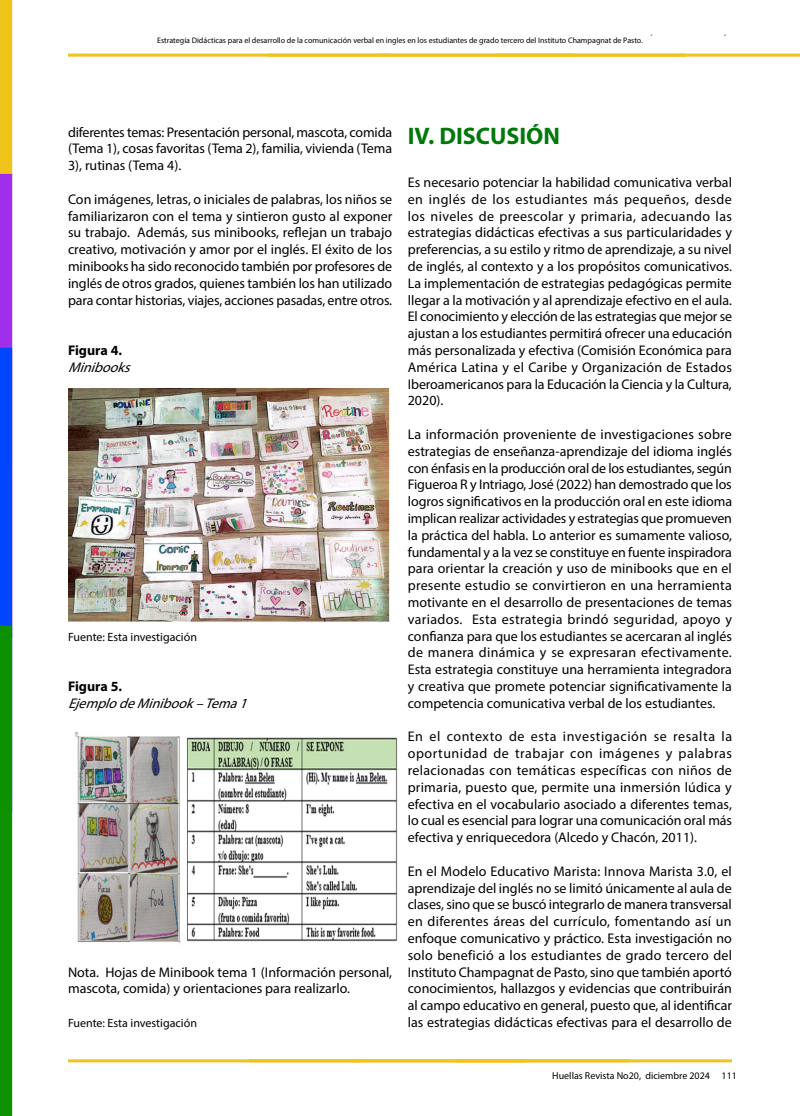
<style>
.page{position:relative;width:800px;height:1116px;background:#fff}
.page>*{position:absolute;margin:0;border:0;box-sizing:border-box;transform-origin:0 0}
.t1{font:700 24px "Myriad Pro";color:#00780a}
.t2{font:14px/16.8px "Myriad Pro";color:#000;text-align:justify}
.t3{font:italic 14px "Myriad Pro";color:#000}
.t4{font:700 14px "Myriad Pro";color:#000}
.t5{font:12px "Myriad Pro";color:#000}
.t6{font:10px "Myriad Pro";color:#000}
.t7{font:8px "Myriad Pro";color:#000}
</style>
<div class="page">
<img style="left:0;top:0;width:800px;height:1116px">
<img style="left:68px;top:388px;width:324px;height:240px">
<img style="left:68px;top:724px;width:332px;height:226px">
<p class="t7" style="left:157px;top:35px;width:487px">Estrategía Didácticas para el desarrollo de la comunicación verbal en ingles en los estudiantes de grado tercero del Instituto Champagnat de Pasto.</p>
<p class="t2" style="left:68px;top:123px;width:326px">diferentes temas: Presentación personal, mascota, comida (Tema 1), cosas favoritas (Tema 2), familia, vivienda (Tema 3), rutinas (Tema 4).</p>
<p class="t2" style="left:68px;top:190px;width:326px">Con imágenes, letras, o iniciales de palabras, los niños se familiarizaron con el tema y sintieron gusto al exponer su trabajo. Además, sus minibooks, reflejan un trabajo creativo, motivación y amor por el inglés. El éxito de los minibooks ha sido reconocido también por profesores de inglés de otros grados, quienes también los han utilizado para contar historias, viajes, acciones pasadas, entre otros.</p>
<p class="t4" style="left:68px;top:341px;width:56px">Figura 4.</p>
<p class="t3" style="left:68px;top:358px;width:69px">Minibooks</p>
<p class="t5" style="left:68px;top:629px;width:130px">Fuente: Esta investigación</p>
<p class="t4" style="left:68px;top:677px;width:56px">Figura 5.</p>
<p class="t3" style="left:68px;top:694px;width:186px">EjemplodeMinibook–Tema1</p>
<p class="t2" style="left:68px;top:963px;width:326px">Nota. Hojas de Minibook tema 1 (Información personal, mascota, comida) y orientaciones para realizarlo.</p>
<p class="t5" style="left:68px;top:1015px;width:130px">Fuente: Esta investigación</p>
<p class="t1" style="left:408px;top:120px;width:154px">IV. DISCUSIÓN</p>
<p class="t2" style="left:408px;top:174px;width:326px">Es necesario potenciar la habilidad comunicativa verbal en inglés de los estudiantes más pequeños, desde los niveles de preescolar y primaria, adecuando las estrategias didácticas efectivas a sus particularidades y preferencias, a su estilo y ritmo de aprendizaje, a su nivel de inglés, al contexto y a los propósitos comunicativos.<br>La implementación de estrategias pedagógicas permite llegar a la motivación y al aprendizaje efectivo en el aula.<br>El conocimiento y elección de las estrategias que mejor se ajustan a los estudiantes permitirá ofrecer una educación más personalizada y efectiva (Comisión Económica para América Latina y el Caribe y Organización de Estados Iberoamericanos para la Educación la Ciencia y la Cultura, 2020).</p>
<p class="t2" style="left:408px;top:426px;width:326px">La información proveniente de investigaciones sobre estrategias de enseñanza-aprendizaje del idioma inglés con énfasis en la producción oral de los estudiantes, según Figueroa R y Intriago, José (2022) han demostrado que los logros significativos en la producción oral en este idioma implican realizar actividades y estrategias que promueven la práctica del habla. Lo anterior es sumamente valioso, fundamental y a la vez se constituye en fuente inspiradora para orientar la creación y uso de minibooks que en el presente estudio se convirtieron en una herramienta motivante en el desarrollo de presentaciones de temas variados. Esta estrategia brindó seguridad, apoyo y confianza para que los estudiantes se acercaran al inglés de manera dinámica y se expresaran efectivamente.<br>Esta estrategia constituye una herramienta integradora y creativa que promete potenciar significativamente la competencia comunicativa verbal de los estudiantes.</p>
<p class="t2" style="left:408px;top:728px;width:326px">En el contexto de esta investigación se resalta la oportunidad de trabajar con imágenes y palabras relacionadas con temáticas específicas con niños de primaria, puesto que, permite una inmersión lúdica y efectiva en el vocabulario asociado a diferentes temas, lo cual es esencial para lograr una comunicación oral más efectiva y enriquecedora (Alcedo y Chacón, 2011).</p>
<p class="t2" style="left:408px;top:862px;width:326px">En el Modelo Educativo Marista: Innova Marista 3.0, el aprendizaje del inglés no se limitó únicamente al aula de clases, sino que se buscó integrarlo de manera transversal en diferentes áreas del currículo, fomentando así un enfoque comunicativo y práctico. Esta investigación no solo benefició a los estudiantes de grado tercero del Instituto Champagnat de Pasto, sino que también aportó conocimientos, hallazgos y evidencias que contribuirán al campo educativo en general, puesto que, al identificar las estrategias didácticas efectivas para el desarrollo de</p>
<p class="t6" style="left:552px;top:1070px;width:186px">Huellas Revista No20, diciembre 2024 111</p>
</div>
